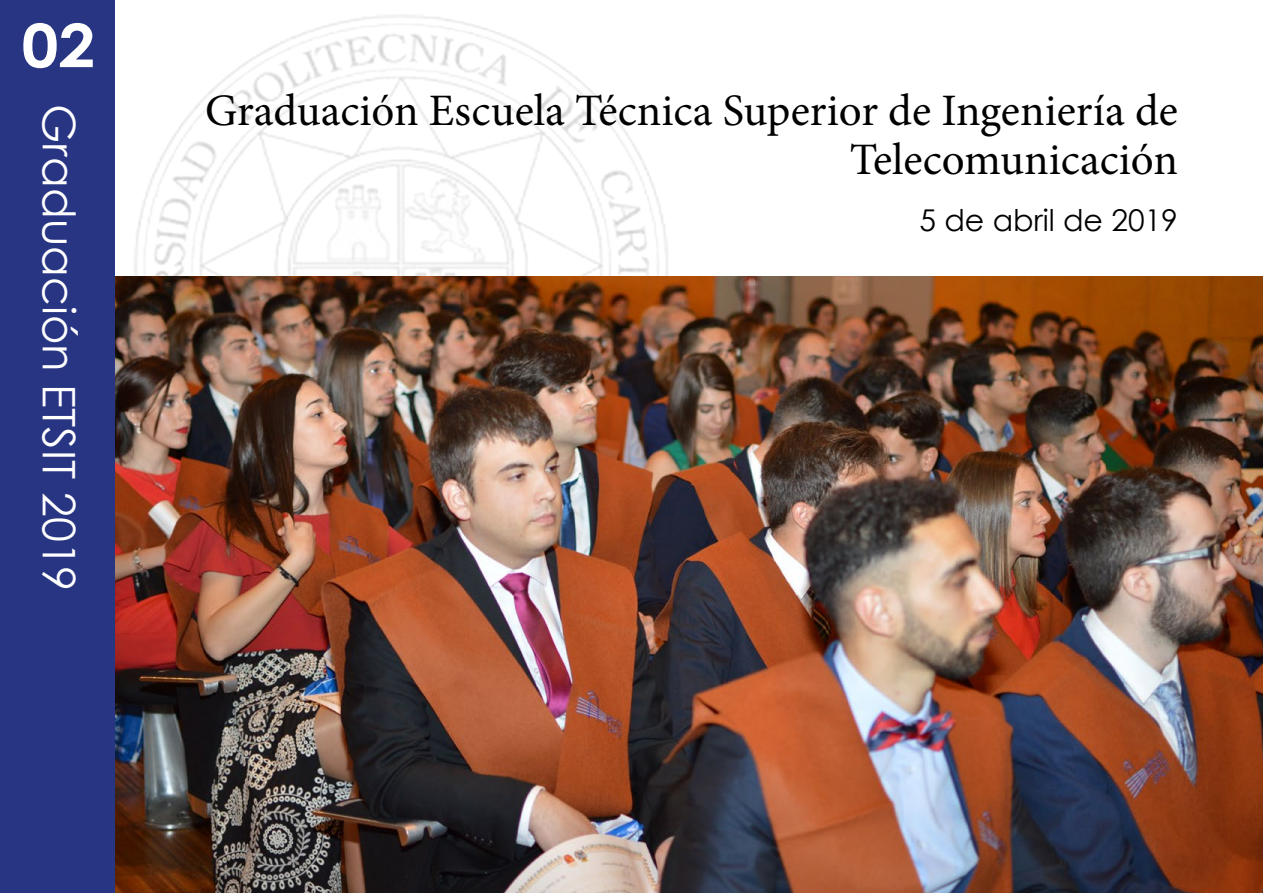
<style>
.page{position:relative;width:1263px;height:893px;background:#fff}
.page>*{position:absolute;margin:0;border:0;box-sizing:border-box;transform-origin:0 0}
.t1{font:700 60px "Century Gothic";color:#fff;scale:1.1 1}
.t2{font:45px/49.5px "Minion Pro";color:#000;text-align:right}
.t3{font:45px "Century Gothic";color:#fff}
.t4{font:30px "Century Gothic";color:#000}
</style>
<div class="page">
<img style="left:134px;top:15px;width:534px;height:261px">
<img style="left:115px;top:276px;width:1148px;height:617px">
<div style="left:0;top:0;width:115px;height:893px;background:#283583"></div>
<h1 class="t1" style="left:22px;top:0;width:69px">02</h1>
<p class="t3" style="left:90px;top:104px;width:489px;rotate:90deg">Graduación ETSIT 2019</p>
<p class="t2" style="left:205px;top:86px;width:974px">Graduación Escuela Técnica Superior de Ingeniería de<br>Telecomunicación</p>
<p class="t4" style="left:919px;top:199px;width:260px">5 de abril de 2019</p>
</div>
